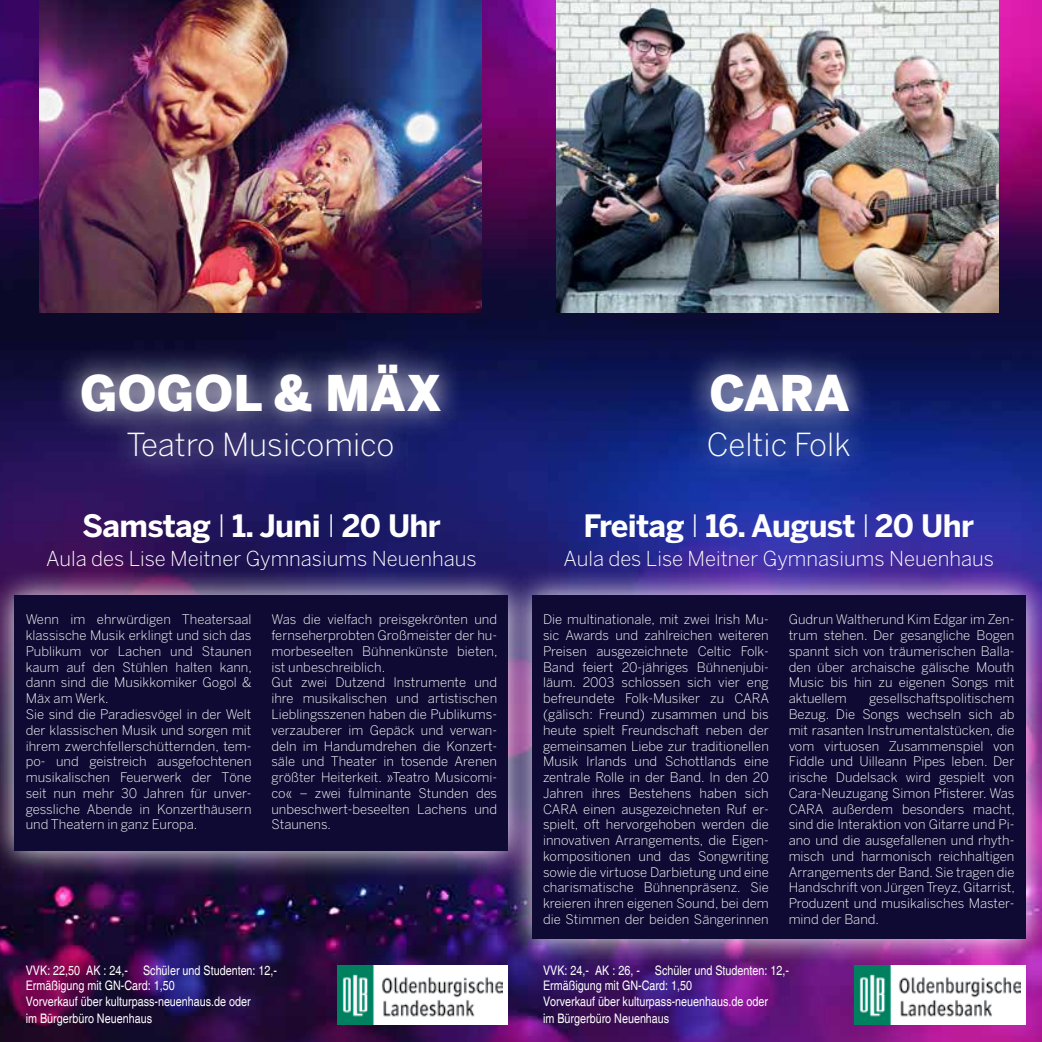
<style>
.page{position:relative;width:1042px;height:1042px;background:#fff}
.page>*{position:absolute;margin:0;border:0;box-sizing:border-box;transform-origin:0 0}
.t1{font:900 48.82px "Benton Sans";color:#fff}
.t2{font:300 31.5px "Benton Sans";letter-spacing:-.01em;color:#fff}
.t3{font:700 30.62px "Benton Sans";letter-spacing:-.02em;color:#fff}
.t4{font:300 20.47px "Benton Sans";color:#fff}
.t5{font:300 13.12px/15.8px "Benton Sans";color:#fff;text-align:justify}
.t6{font:condensed 13.12px/16.1px "Helvetica";color:#fff}
.s1{font-weight:300}
</style>
<div class="page">
<img style="left:0;top:0;width:1042px;height:1042px">
<svg style="left:0;top:567px;width:504px;height:312px;background:#4c3a68"></svg>
<div style="left:15px;top:595px;width:493px;height:256px;background:#0f0a33"></div>
<svg style="left:55px;top:338px;width:410px;height:145px;background:#353367"></svg>
<svg style="left:683px;top:347px;width:190px;height:136px;background:#2d3e87"></svg>
<img style="left:39px;top:0;width:443px;height:313px">
<img style="left:504px;top:567px;width:538px;height:400px">
<div style="left:532px;top:595px;width:493px;height:344px;background:#0f0a33"></div>
<img style="left:556px;top:0;width:443px;height:313px">
<div style="left:338px;top:965px;width:170px;height:60px;background:#fff"></div>
<img style="left:338px;top:965px;width:165px;height:60px">
<div style="left:855px;top:965px;width:170px;height:60px;background:#fff"></div>
<img style="left:855px;top:965px;width:165px;height:60px">
<h1 class="t1" style="left:80px;top:364px;width:364px">GOGOL &amp; MÄX</h1>
<h2 class="t2" style="left:126px;top:426px;width:269px">Teatro M usicomico</h2>
<h3 class="t3" style="left:82px;top:507px;width:360px">Samstag <span class="s1">l</span> 1. Juni <span class="s1">l</span> 20 Uhr</h3>
<h3 class="t4" style="left:46px;top:547px;width:432px">Aula des Lise Meitner Gymnasiums Neuenhaus</h3>
<p class="t5" style="left:26px;top:612px;width:228px;text-align:left">Wenn im ehrwürdigen Theatersaal klassische M usik erklingt und sich das Publikum vor Lachen und Staunen kaum auf den Stühlen halten kann, dann sind die M usikkomiker Gogol &amp; Mäx am Werk.<br>Sie sind die Paradiesvögel in der Welt der klassischen M usik und sorgen mit ihrem zwerchfellerschütternden, tem&shy;po- und geistreich ausgefochtenen musikalischen Feuerwerk der Töne seit nun mehr 30 Jahren für unver&shy;gessliche Abende in Konzerthäusern und Theatern in ganz Europa.</p>
<p class="t5" style="left:271px;top:612px;width:228px;text-align:left">Was die vielfach preisgekrönten und fernseherprobten Großmeister der hu&shy;morbeseelten Bühnenkünste bieten, ist unbeschreiblich.<br>Gut zwei Dutzend I nstrumente und ihre musikalischen und artistischen Lieblingsszenen haben die Publikums&shy;verzauberer im Gepäck und verwan&shy;deln im Handumdrehen die Konzert&shy;säle und Theater in tosende Arenen größter H eiterkeit. »Teatro M usicomi&shy;co« – zwei fulminante Stunden des unbeschwert-beseelten Lachens und Staunens.</p>
<p class="t6" style="left:26px;top:962px;width:253px">VVK: 22,50 AK : 24,- Schüler und Studenten: 12,- Ermäßigung mit GN-Card: 1,50<br>Vorverkauf über kulturpass-neuenhaus.de oder<br>im Bürgerbüro Neuenhaus</p>
<h1 class="t1" style="left:709px;top:364px;width:142px">CARA</h1>
<h2 class="t2" style="left:707px;top:426px;width:145px">Celtic Folk</h2>
<h3 class="t3" style="left:583px;top:507px;width:392px">Freitag <span class="s1">l</span> 16. August <span class="s1">l</span> 20 Uhr</h3>
<h3 class="t4" style="left:563px;top:547px;width:432px">Aula des Lise Meitner Gymnasiums Neuenhaus</h3>
<p class="t5" style="left:543px;top:612px;width:227px;text-align:left">Die multinationale, mit zwei I rish M u&shy;sic Awards und zahlreichen weiteren Preisen ausgezeichnete Celtic Folk-Band feiert 20-jähriges Bühnenjubi&shy;läum. 2003 schlossen sich vier eng befreundete Folk-M usiker zu CARA (gälisch: Freund) zusammen und bis heute spielt Freundschaft neben der gemeinsamen Liebe zur traditionellen M usik I rlands und Schottlands eine zentrale Rolle in der Band. I n den 20<br>Jahren ihres Bestehens haben sich CARA</p>
<p class="t5" style="left:543px;top:801px;width:227px;text-indent:40px">einen ausgezeichneten Ruf er&shy;spielt, oft hervorgehoben werden die innovativen Arrangements, die Eigen&shy;kompositionen und das Songwriting sowie die virtuose Darbietung und eine charismatische Bühnenpräsenz. Sie kreieren ihren eigenen Sound, bei dem die Stimmen der beiden Sängerinnen</p>
<p class="t5" style="left:788px;top:612px;width:227px">Gudrun Waltherund Kim Edgar im Zen&shy;trum stehen. Der gesangliche Bogen spannt sich von träumerischen Balla&shy;den über archaische gälische Mouth M usic bis hin zu eigenen Songs mit aktuellem</p>
<p class="t5" style="left:788px;top:690px;width:227px;text-indent:81px">gesellschaftspolitischem Bezug. Die Songs wechseln sich ab mit rasanten I nstrumentalstücken, die vom virtuosen Zusammenspiel von Fiddle und U illeann Pipes leben. Der irische Dudelsack wird gespielt von Cara-Neuzugang Simon Pfisterer. Was CARA</p>
<p class="t5" style="left:788px;top:801px;width:228px;text-indent:43px">außerdem besonders macht, sind die I nteraktion von Gitarre und Pi&shy;ano und die ausgefallenen und rhyth&shy;misch und harmonisch reichhaltigen Arrangements der Band. Sie tragen die H andschrift von Jürgen Treyz, Gitarrist, Produzent und musikalisches Master&shy;mind der Band.</p>
<p class="t6" style="left:543px;top:962px;width:247px">VVK: 24,- AK : 26, - Schüler und Studenten: 12,- Ermäßigung mit GN-Card: 1,50<br>Vorverkauf über kulturpass-neuenhaus.de oder<br>im Bürgerbüro Neuenhaus</p>
</div>
